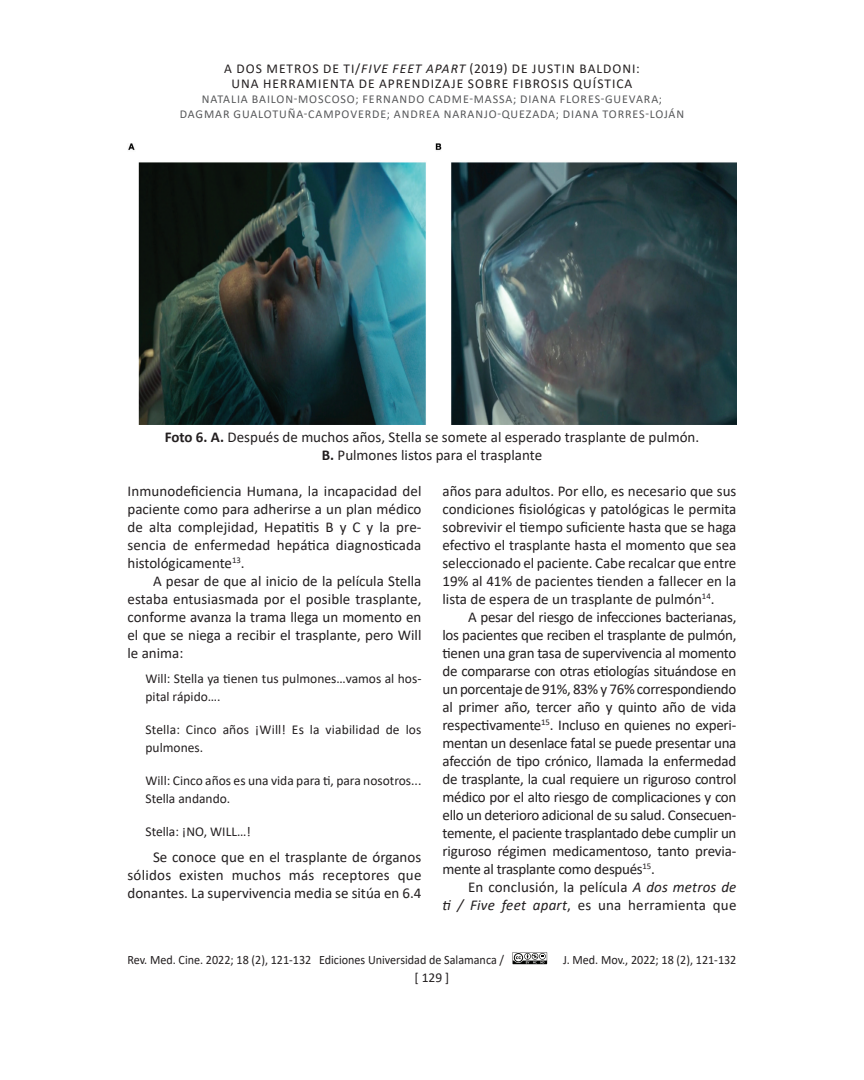
<style>
.page{position:relative;width:864px;height:1080px;background:#fff}
.page>*{position:absolute;margin:0;border:0;box-sizing:border-box;transform-origin:0 0}
.TX{font:15px/18px "Calibri";color:#231f20;text-align:justify}
.FigureCaption{font:15px/18px "Calibri";color:#231f20;text-align:center}
.EXT{font:13.5px/18px "Calibri";color:#231f20}
.EXT-2{font:13.5px/15px "Calibri";letter-spacing:.075em;color:#231f20;text-align:center}
.t1{font:12.75px "Calibri";color:#231f20;scale:.95 1}
.t2{font:12px/15px "Calibri";letter-spacing:.075em;color:#57585a;text-align:center}
.s1{font-style:italic}
.s2{font-weight:700}
</style>
<div class="page">
<svg style="left:513px;top:952px;width:34px;height:12px"></svg>
<img style="left:128px;top:144px;width:608px;height:280px">
<p class="EXT-2" style="left:224px;top:61px;width:417px">A DOS METROS DE TI/<span class="s1">FIVE FEET APART</span> (2019) DE JUSTIN BALDONI:<br>UNA HERRAMIENTA DE APRENDIZAJE SOBRE FIBROSIS QUÍSTICA</p>
<p class="t2" style="left:180px;top:92px;width:506px">NATALIA BAILON-MOSCOSO; FERNANDO CADME-MASSA; DIANA FLORES-GUEVARA;<br>DAGMAR GUALOTUÑA-CAMPOVERDE; ANDREA NARANJO-QUEZADA; DIANA TORRES-LOJÁN</p>
<p class="FigureCaption" style="left:165px;top:428px;width:536px"><span class="s2">Foto 6. A.</span> Después de muchos años, Stella se somete al esperado trasplante de pulmón.<br><span class="s2">B.</span> Pulmones listos para el trasplante</p>
<p class="TX" style="left:128px;top:481px;width:296px">Inmunodeficiencia Humana, la incapacidad del paciente como para adherirse a un plan médico de alta complejidad, Hepatitis B y C y la pre&shy;sencia de enfermedad hepática diagnosticada histológicamente<sup>13</sup>.</p>
<p class="TX" style="left:128px;top:571px;width:296px;text-indent:26px">A pesar de que al inicio de la película Stella estaba entusiasmada por el posible trasplante, conforme avanza la trama llega un momento en el que se niega a recibir el trasplante, pero Will le anima:</p>
<p class="EXT" style="left:146px;top:669px;width:277px">Will: Stella ya tienen tus pulmones…vamos al hos&shy;pital rápido….</p>
<p class="EXT" style="left:146px;top:720px;width:277px">Stella: Cinco años ¡Will! Es la viabilidad de los pulmones.</p>
<p class="EXT" style="left:146px;top:771px;width:277px">Will: Cinco años es una vida para ti, para nosotros...<br>Stella andando.</p>
<p class="EXT" style="left:146px;top:822px;width:107px">Stella: ¡NO, WILL…!</p>
<p class="TX" style="left:128px;top:847px;width:296px;text-indent:26px">Se conoce que en el trasplante de órganos sólidos existen muchos más receptores que donantes. La supervivencia media se sitúa en 6.4</p>
<p class="TX" style="left:442px;top:481px;width:296px">años para adultos. Por ello, es necesario que sus condiciones fisiológicas y patológicas le permita sobrevivir el tiempo suficiente hasta que se haga efectivo el trasplante hasta el momento que sea seleccionado el paciente. Cabe recalcar que entre 19% al 41% de pacientes tienden a fallecer en la lista de espera de un trasplante de pulmón<sup>14</sup>.</p>
<p class="TX" style="left:442px;top:607px;width:296px;text-indent:26px">A pesar del riesgo de infecciones bacterianas, los pacientes que reciben el trasplante de pulmón, tienen una gran tasa de supervivencia al momento de compararse con otras etiologías situándose en un porcentaje de 91%, 83% y 76% correspondiendo al primer año, tercer año y quinto año de vida respectivamente<sup>15</sup>. Incluso en quienes no experi&shy;mentan un desenlace fatal se puede presentar una afección de tipo crónico, llamada la enfermedad de trasplante, la cual requiere un riguroso control médico por el alto riesgo de complicaciones y con ello un deterioro adicional de su salud. Consecuen&shy;temente, el paciente trasplantado debe cumplir un riguroso régimen medicamentoso, tanto previa&shy;mente al trasplante como después<sup>15</sup>.</p>
<p class="TX" style="left:442px;top:877px;width:296px;text-align:right">En conclusión, la película <span class="s1">A dos metros de<br>ti / Five feet apart</span>, es una herramienta que</p>
<p class="t1" style="left:127px;top:951px;width:398px">Rev. Med. Cine. 2022; 18 (2), 121-132 Ediciones Universidad de Salamanca /</p>
<p class="t1" style="left:563px;top:951px;width:184px">J. Med. Mov., 2022; 18 (2), 121-132</p>
<p class="EXT" style="left:414px;top:968px;width:36px">[ 129 ]</p>
</div>
